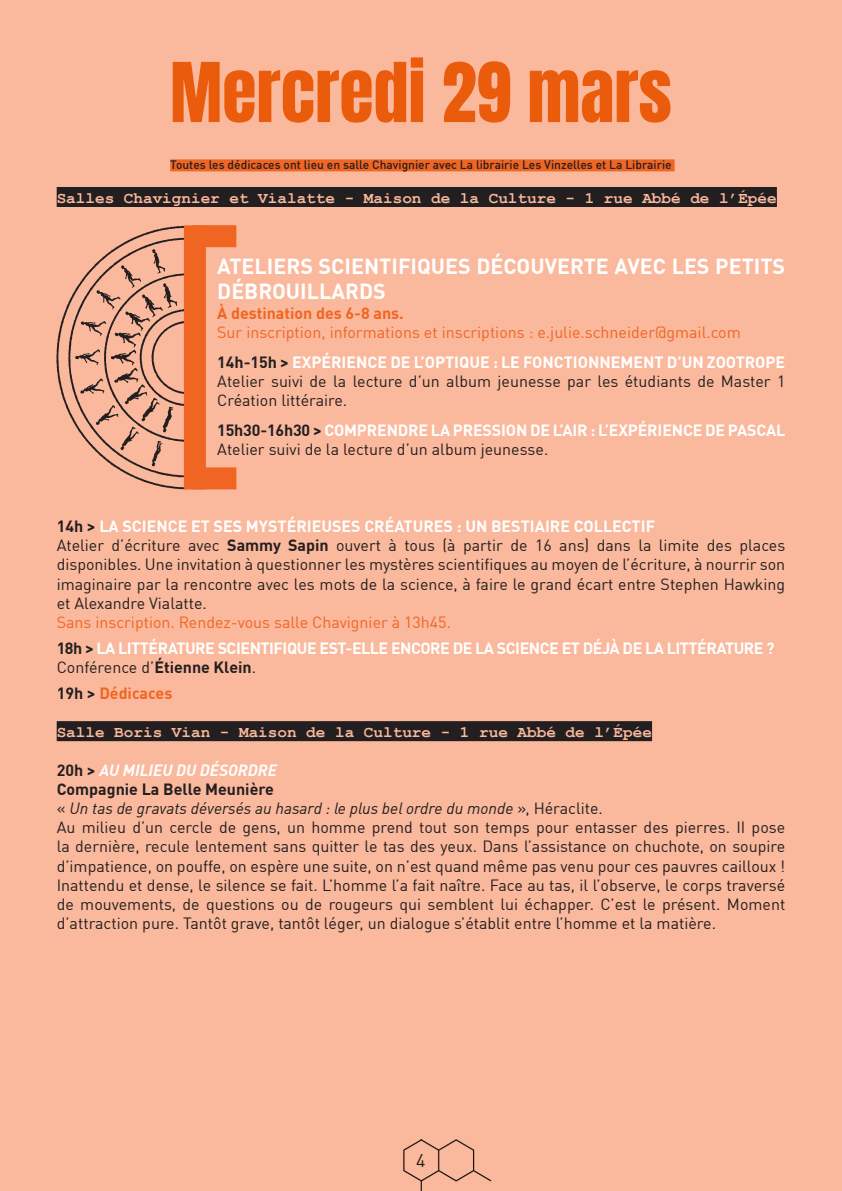
<style>
.page{position:relative;width:842px;height:1191px;background:#fab89c}
.page>*{position:absolute;margin:0;border:0;box-sizing:border-box;transform-origin:0 0}
.t1{font:70px "Anton";color:#ea5b0c}
.t2{font:700 21.4px/25.6px "DIN Offc";color:#fff}
.t3{font:18px "DIN Offc";color:#231f20}
.t4{font:16px/19.2px "DIN Offc";color:#231f20;text-align:justify}
.t5{font:700 16px "DIN Offc";letter-spacing:-.01em;color:#fff}
.t6{font:16px "DIN Offc";color:#f16522}
.t7{font:700 16px "Courier New";color:#fab89c}
.t8{font:700 16px "DIN Offc";letter-spacing:-.03em;color:#fff}
.t9{font:italic 16px "DIN Offc";color:#231f20}
.t10{font:700 16px "DIN Offc";color:#f16522}
.t11{font:700 16px "DIN Offc";color:#231f20}
.t12{font:italic 700 16px "DIN Offc";color:#fff}
.t13{font:500 12px "DIN Offc";color:#231f20}
.s1{color:#231f20}
.s2{font-weight:700}
.s3{font-style:normal;color:#231f20}
.s4{font-style:normal}
</style>
<div class="page">
<div style="left:170px;top:159px;width:505px;height:12px;background:#f16522"></div>
<div style="left:57px;top:187px;width:720px;height:20px;background:#231f20"></div>
<div style="left:57px;top:721px;width:595px;height:20px;background:#231f20"></div>
<svg style="left:56px;top:226px;width:128px;height:263px"></svg>
<div style="left:184px;top:225px;width:22px;height:264px;background:#f16522"></div>
<div style="left:191px;top:225px;width:45px;height:22px;background:#f16522"></div>
<div style="left:191px;top:467px;width:45px;height:22px;background:#f16522"></div>
<img style="left:403px;top:1139px;width:89px;height:52px">
<p class="t1" style="left:170px;top:57px;width:503px">Mercredi 29 mars</p>
<p class="t13" style="left:170px;top:157px;width:503px">Toutes les dédicaces ont lieu en salle Chavignier avec La librairie Les Vinzelles et La Librairie</p>
<p class="t7" style="left:57px;top:188px;width:721px">Salles Chavignier et Vialatte - Maison de la Culture - 1 rue Abbé de l’Épée</p>
<p class="t2" style="left:217px;top:252px;width:569px">ATELIERS SCIENTIFIQUES DÉCOUVERTE AVEC LES PETITS<br>DÉBROUILLARDS</p>
<p class="t10" style="left:217px;top:302px;width:188px">À destination des 6-8 ans.</p>
<p class="t6" style="left:217px;top:322px;width:525px">Sur inscription, informations et inscriptions : e.julie.schneider@gmail.com</p>
<p class="t5" style="left:217px;top:351px;width:569px"><span class="s1">14h-15h &gt;</span> EXPÉRIENCE DE L’OPTIQUE : LE FONCTIONNEMENT D’UN ZOOTROPE</p>
<p class="t4" style="left:217px;top:371px;width:570px">Atelier suivi de la lecture d’un album jeunesse par les étudiants de Master 1<br>Création littéraire.</p>
<p class="t5" style="left:217px;top:419px;width:569px"><span class="s1">15h30-16h30 &gt;</span> COMPRENDRE LA PRESSION DE L’AIR : L’EXPÉRIENCE DE PASCAL</p>
<p class="t4" style="left:217px;top:439px;width:333px">Atelier suivi de la lecture d’un album jeunesse.</p>
<p class="t5" style="left:57px;top:515px;width:600px"><span class="s1">14h &gt;</span> LA SCIENCE ET SES MYSTÉRIEUSES CRÉATURES : UN BESTIAIRE COLLECTIF</p>
<p class="t4" style="left:57px;top:535px;width:730px">Atelier d’écriture avec <span class="s2">Sammy Sapin</span> ouvert à tous (à partir de 16 ans) dans la limite des places disponibles. Une invitation à questionner les mystères scientifiques au moyen de l’écriture, à nourrir son imaginaire par la rencontre avec les mots de la science, à faire le grand écart entre Stephen Hawking et Alexandre Vialatte.</p>
<p class="t6" style="left:57px;top:612px;width:396px">Sans inscription. Rendez-vous salle Chavignier à 13h45.</p>
<p class="t8" style="left:57px;top:637px;width:719px"><span class="s1">18h &gt;</span> LA LITTÉRATURE SCIENTIFIQUE EST-ELLE ENCORE DE LA SCIENCE ET DÉJÀ DE LA LITTÉRATURE ?</p>
<p class="t4" style="left:57px;top:657px;width:201px">Conférence d’<span class="s2">Étienne Klein</span>.</p>
<p class="t10" style="left:57px;top:682px;width:117px"><span class="s1">19h &gt;</span> Dédicaces</p>
<p class="t7" style="left:57px;top:722px;width:597px">Salle Boris Vian - Maison de la Culture - 1 rue Abbé de l’Épée</p>
<p class="t12" style="left:57px;top:759px;width:222px"><span class="s3">20h &gt;</span> AU MILIEU DU DÉSORDRE</p>
<p class="t11" style="left:57px;top:778px;width:219px">Compagnie La Belle Meunière</p>
<p class="t9" style="left:57px;top:798px;width:548px"><span class="s4">«</span> Un tas de gravats déversés au hasard : le plus bel ordre du monde <span class="s4">», Héraclite.</span></p>
<p class="t4" style="left:57px;top:817px;width:730px">Au milieu d’un cercle de gens, un homme prend tout son temps pour entasser des pierres. II pose la dernière, recule lentement sans quitter le tas des yeux. Dans l’assistance on chuchote, on soupire d’impatience, on pouffe, on espère une suite, on n’est quand même pas venu pour ces pauvres cailloux !<br>Inattendu et dense, le silence se fait. L’homme l’a fait naître. Face au tas, il l’observe, le corps traversé de mouvements, de questions ou de rougeurs qui semblent lui échapper. C’est le présent. Moment d’attraction pure. Tantôt grave, tantôt léger, un dialogue s’établit entre l’homme et la matière.</p>
<p class="t3" style="left:416px;top:1149px;width:11px">4</p>
</div>
